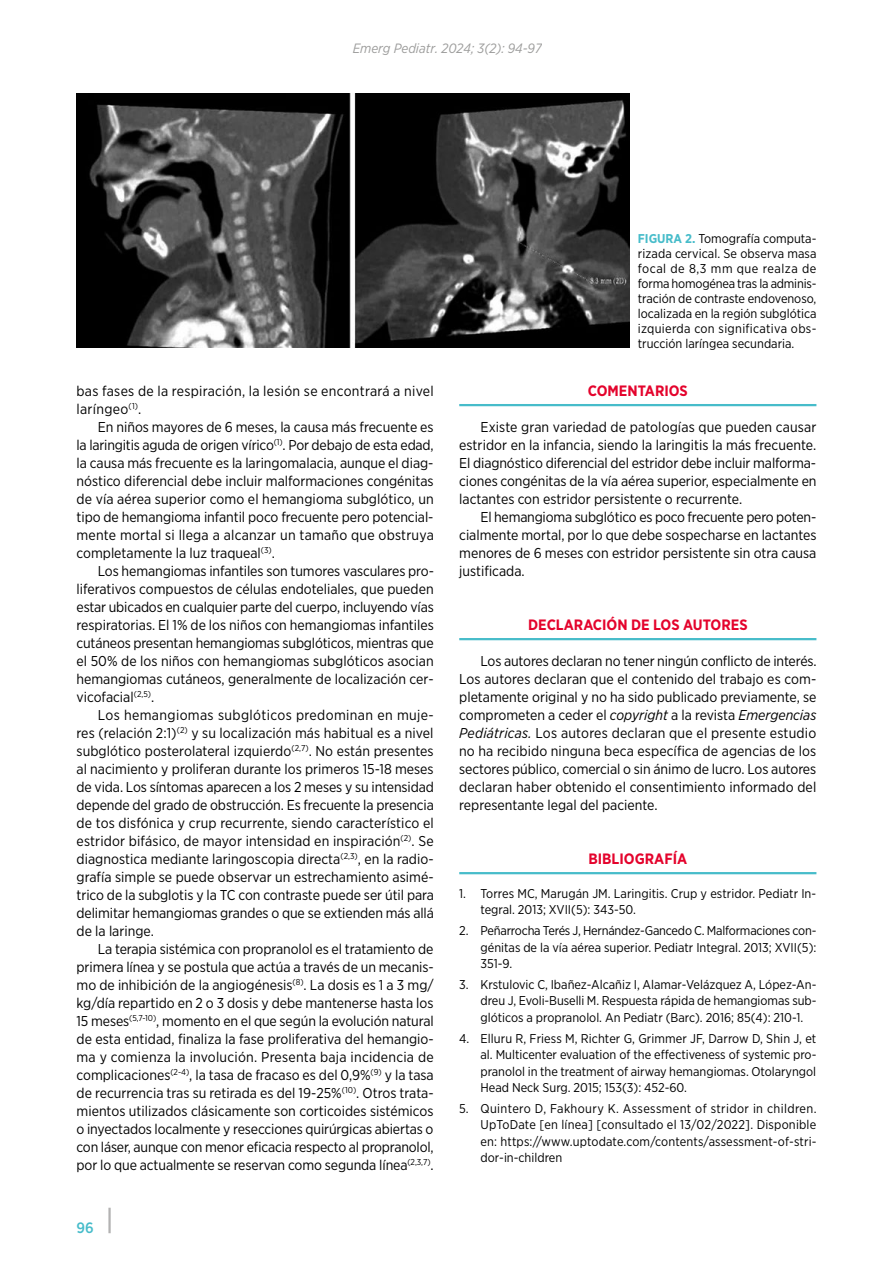
<style>
.page{position:relative;width:893px;height:1263px;background:#fff}
.page>*{position:absolute;margin:0;border:0;box-sizing:border-box;transform-origin:0 0}
.t1{font:700 15px "Gotham Narrow";color:#e4032c}
.t2{font:500 15px "Gotham Narrow";color:#47bcca}
.t3{font:14.25px/18px "Gotham Narrow";color:#000;text-align:justify}
.t4{font:14.25px/18px "Gotham Narrow";letter-spacing:.02em;color:#000}
.t5{font:italic 13.5px "Gotham Narrow";color:#9d9d9c}
.t6{font:12.75px/16.5px "Gotham Narrow";color:#000;text-align:justify}
.s1{font-weight:700;color:#47bcca}
.s2{font-style:italic}
</style>
<div class="page">
<hr style="left:108px;top:1208px;width:3px;height:25px;background:#b3b2b2">
<hr style="left:459px;top:404px;width:357px;height:2px;background:#47bcca">
<hr style="left:459px;top:638px;width:357px;height:2px;background:#47bcca">
<hr style="left:459px;top:872px;width:357px;height:2px;background:#47bcca">
<img style="left:77px;top:94px;width:552px;height:253px">
<p class="t5" style="left:353px;top:40px;width:191px">Emerg Pediatr. 2024; 3(2): 94-97</p>
<p class="t6" style="left:638px;top:230px;width:180px;line-height:15px"><span class="s1">FIGURA 2.</span> Tomografía computa&shy;rizada cervical. Se observa masa focal de 8,3 mm que realza de forma homogénea tras la adminis&shy;tración de contraste endovenoso, localizada en la región subglótica izquierda con significativa obs&shy;trucción laríngea secundaria.</p>
<p class="t4" style="left:77px;top:382px;width:359px">bas fases de la respiración, la lesión se encontrará a nivel laríngeo<sup>(1)</sup>.</p>
<p class="t3" style="left:77px;top:418px;width:359px;text-indent:21px">En niños mayores de 6 meses, la causa más frecuente es la laringitis aguda de origen vírico<sup>(1)</sup>. Por debajo de esta edad, la causa más frecuente es la laringomalacia, aunque el diag&shy;nóstico diferencial debe incluir malformaciones congénitas de vía aérea superior como el hemangioma subglótico, un tipo de hemangioma infantil poco frecuente pero potencial&shy;mente mortal si llega a alcanzar un tamaño que obstruya completamente la luz traqueal<sup>(3)</sup>.</p>
<p class="t3" style="left:77px;top:562px;width:359px;text-indent:21px">Los hemangiomas infantiles son tumores vasculares pro&shy;liferativos compuestos de células endoteliales, que pueden estar ubicados en cualquier parte del cuerpo, incluyendo vías respiratorias. El 1% de los niños con hemangiomas infantiles cutáneos presentan hemangiomas subglóticos, mientras que el 50% de los niños con hemangiomas subglóticos asocian hemangiomas cutáneos, generalmente de localización cer&shy;vicofacial<sup>(2,5)</sup>.</p>
<p class="t3" style="left:77px;top:706px;width:359px;text-indent:21px">Los hemangiomas subglóticos predominan en muje&shy;res (relación 2:1)<sup>(2)</sup> y su localización más habitual es a nivel subglótico posterolateral izquierdo<sup>(2,7)</sup>. No están presentes al nacimiento y proliferan durante los primeros 15-18 meses de vida. Los síntomas aparecen a los 2 meses y su intensidad depende del grado de obstrucción. Es frecuente la presencia de tos disfónica y crup recurrente, siendo característico el estridor bifásico, de mayor intensidad en inspiración<sup>(2)</sup>. Se diagnostica mediante laringoscopia directa<sup>(2,3)</sup>, en la radio&shy;grafía simple se puede observar un estrechamiento asimé&shy;trico de la subglotis y la TC con contraste puede ser útil para delimitar hemangiomas grandes o que se extienden más allá de la laringe.</p>
<p class="t3" style="left:77px;top:940px;width:359px;text-indent:21px">La terapia sistémica con propranolol es el tratamiento de primera línea y se postula que actúa a través de un mecanis&shy;mo de inhibición de la angiogénesis<sup>(8)</sup>. La dosis es 1 a 3 mg/ kg/día repartido en 2 o 3 dosis y debe mantenerse hasta los 15 meses<sup>(5,7-10)</sup>, momento en el que según la evolución natural de esta entidad, finaliza la fase proliferativa del hemangio&shy;ma y comienza la involución. Presenta baja incidencia de complicaciones<sup>(2-4)</sup>, la tasa de fracaso es del 0,9%<sup>(9)</sup> y la tasa de recurrencia tras su retirada es del 19-25%<sup>(10)</sup>. Otros trata&shy;mientos utilizados clásicamente son corticoides sistémicos o inyectados localmente y resecciones quirúrgicas abiertas o con láser, aunque con menor eficacia respecto al propranolol, por lo que actualmente se reservan como segunda línea<sup>(2,3,7)</sup>.</p>
<p class="t2" style="left:77px;top:1218px;width:19px">96</p>
<p class="t1" style="left:588px;top:381px;width:102px">COMENTARIOS</p>
<p class="t3" style="left:459px;top:418px;width:359px;text-indent:21px">Existe gran variedad de patologías que pueden causar estridor en la infancia, siendo la laringitis la más frecuente.<br>El diagnóstico diferencial del estridor debe incluir malforma&shy;ciones congénitas de la vía aérea superior, especialmente en lactantes con estridor persistente o recurrente.</p>
<p class="t3" style="left:459px;top:508px;width:359px;text-indent:21px">El hemangioma subglótico es poco frecuente pero poten&shy;cialmente mortal, por lo que debe sospecharse en lactantes menores de 6 meses con estridor persistente sin otra causa justificada.</p>
<p class="t1" style="left:528px;top:615px;width:221px">DECLARACIÓN DE LOS AUTORES</p>
<p class="t3" style="left:459px;top:652px;width:359px;text-indent:21px">Los autores declaran no tener ningún conflicto de interés.<br>Los autores declaran que el contenido del trabajo es com&shy;pletamente original y no ha sido publicado previamente, se comprometen a ceder el <span class="s2">copyright</span> a la revista <span class="s2">Emergencias Pediátricas.</span> Los autores declaran que el presente estudio no ha recibido ninguna beca específica de agencias de los sectores público, comercial o sin ánimo de lucro. Los autores declaran haber obtenido el consentimiento informado del representante legal del paciente.</p>
<p class="t1" style="left:588px;top:849px;width:100px">BIBLIOGRAFÍA</p>
<p class="t6" style="left:480px;top:885px;width:337px;text-indent:-21px">1. Torres MC, Marugán JM. Laringitis. Crup y estridor. Pediatr In&shy;tegral. 2013; XVII(5): 343-50.</p>
<p class="t6" style="left:480px;top:922px;width:337px;text-indent:-21px">2. Peñarrocha Terés J, Hernández-Gancedo C. Malformaciones con&shy;génitas de la vía aérea superior. Pediatr Integral. 2013; XVII(5):<br>351-9.</p>
<p class="t6" style="left:480px;top:976px;width:337px;text-indent:-21px">3. Krstulovic C, Ibañez-Alcañiz I, Alamar-Velázquez A, López-An&shy;dreu J, Evoli-Buselli M. Respuesta rápida de hemangiomas sub&shy;glóticos a propranolol. An Pediatr (Barc). 2016; 85(4): 210-1.</p>
<p class="t6" style="left:480px;top:1030px;width:337px;text-indent:-21px">4. Elluru R, Friess M, Richter G, Grimmer JF, Darrow D, Shin J, et al. Multicenter evaluation of the effectiveness of systemic pro&shy;pranolol in the treatment of airway hemangiomas. Otolaryngol Head Neck Surg. 2015; 153(3): 452-60.</p>
<p class="t6" style="left:480px;top:1100px;width:338px;text-indent:-21px">5. Quintero D, Fakhoury K. Assessment of stridor in children.<br>UpToDate [en línea] [consultado el 13/02/2022]. Disponible en: https://www.uptodate.com/contents/assessment-of-stri&shy;dor-in-children</p>
</div>
